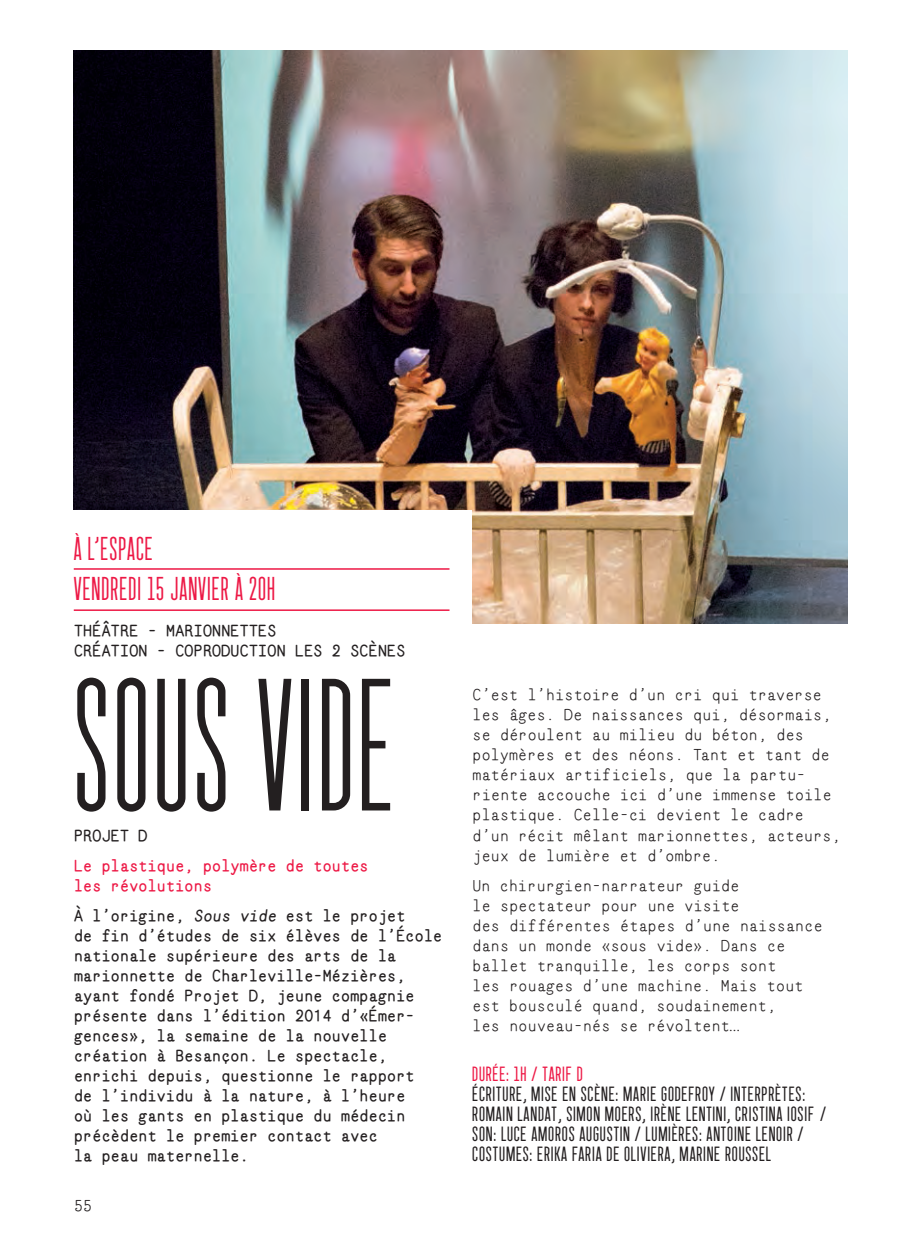
<style>
.page{position:relative;width:908px;height:1248px;background:#fff}
.page>*{position:absolute;margin:0;border:0;box-sizing:border-box;transform-origin:0 0}
.t1{font:94px "Garaje Grand width 280 weight 800";letter-spacing:.05em;color:#231f20}
.t2{font:21px/40px "Garaje Grand width 220 weight 800";letter-spacing:.05em;color:#ed1845}
.t3{font:500 16px/20px "Mononi Mono";letter-spacing:-.025em;color:#231f20}
.t4{font:16px/20px "Mononi Mono";letter-spacing:-.025em;color:#231f20}
.t5{font:16px/20px "Garaje Grand width 180 weight 800";letter-spacing:.05em;color:#231f20}
.t6{font:16px/20px "Mononi Mono";letter-spacing:-.025em;color:#ed1845}
.t7{font:16px "Garaje Grand width 180 weight 800";letter-spacing:.05em;color:#ed1845}
.s1{font-style:italic}
</style>
<div class="page">
<img style="left:74px;top:50px;width:773px;height:574px">
<div style="left:74px;top:510px;width:398px;height:500px;background:#fff"></div>
<hr style="left:74px;top:568px;width:375px;height:1px;background:#ed1845">
<hr style="left:74px;top:609px;width:375px;height:2px;background:#ed1845">
<h2 class="t2" style="left:74px;top:533px;width:203px">À L’ESPACE<br>VENDREDI 15 JANVIER À 20H</h2>
<p class="t4" style="left:74px;top:620px;width:333px">THÉÂTRE - MARIONNETTES<br>CRÉATION - COPRODUCTION LES 2 SCÈNES</p>
<h1 class="t1" style="left:74px;top:723px;width:321px">SOUS VIDE</h1>
<p class="t4" style="left:74px;top:824px;width:76px">PROJET D</p>
<p class="t6" style="left:74px;top:854px;width:296px">Le plastique, polymère de toutes les révolutions</p>
<p class="t4" style="left:74px;top:904px;width:370px">À l’origine, <span class="s1">Sous vide</span> est le projet<br>de fin d’études de six élèves de l’École nationale supérieure des arts de la marionnette de Charleville-Mézières, ayant fondé Projet D, jeune compagnie présente dans l’édition 2014 d’«Émer&shy;gences», la semaine de la nouvelle création à Besançon. Le spectacle, enrichi depuis, questionne le rapport<br>de l’individu à la nature, à l’heure<br>où les gants en plastique du médecin précèdent le premier contact avec<br>la peau maternelle.</p>
<p class="t3" style="left:74px;top:1194px;width:20px">55</p>
<p class="t3" style="left:472px;top:684px;width:370px">C’est l’histoire d’un cri qui traverse les âges. De naissances qui, désormais, se déroulent au milieu du béton, des polymères et des néons. Tant et tant de matériaux artificiels, que la partu&shy;riente accouche ici d’une immense toile plastique. Celle-ci devient le cadre d’un récit mêlant marionnettes, acteurs, jeux de lumière et d’ombre.</p>
<p class="t3" style="left:472px;top:874px;width:352px">Un chirurgien-narrateur guide<br>le spectateur pour une visite<br>des différentes étapes d’une naissance dans un monde «sous vide». Dans ce ballet tranquille, les corps sont<br>les rouages d’une machine. Mais tout est bousculé quand, soudainement,<br>les nouveau-nés se révoltent…</p>
<p class="t7" style="left:472px;top:1065px;width:112px">DURÉE: 1H / TARIF D</p>
<p class="t5" style="left:472px;top:1084px;width:355px">ÉCRITURE, MISE EN SCÈNE: MARIE GODEFROY / INTERPRÈTES:<br>ROMAIN LANDAT, SIMON MOERS, IRÈNE LENTINI, CRISTINA IOSIF / SON: LUCE AMOROS AUGUSTIN / LUMIÈRES: ANTOINE LENOIR / COSTUMES: ERIKA FARIA DE OLIVIERA, MARINE ROUSSEL</p>
</div>
